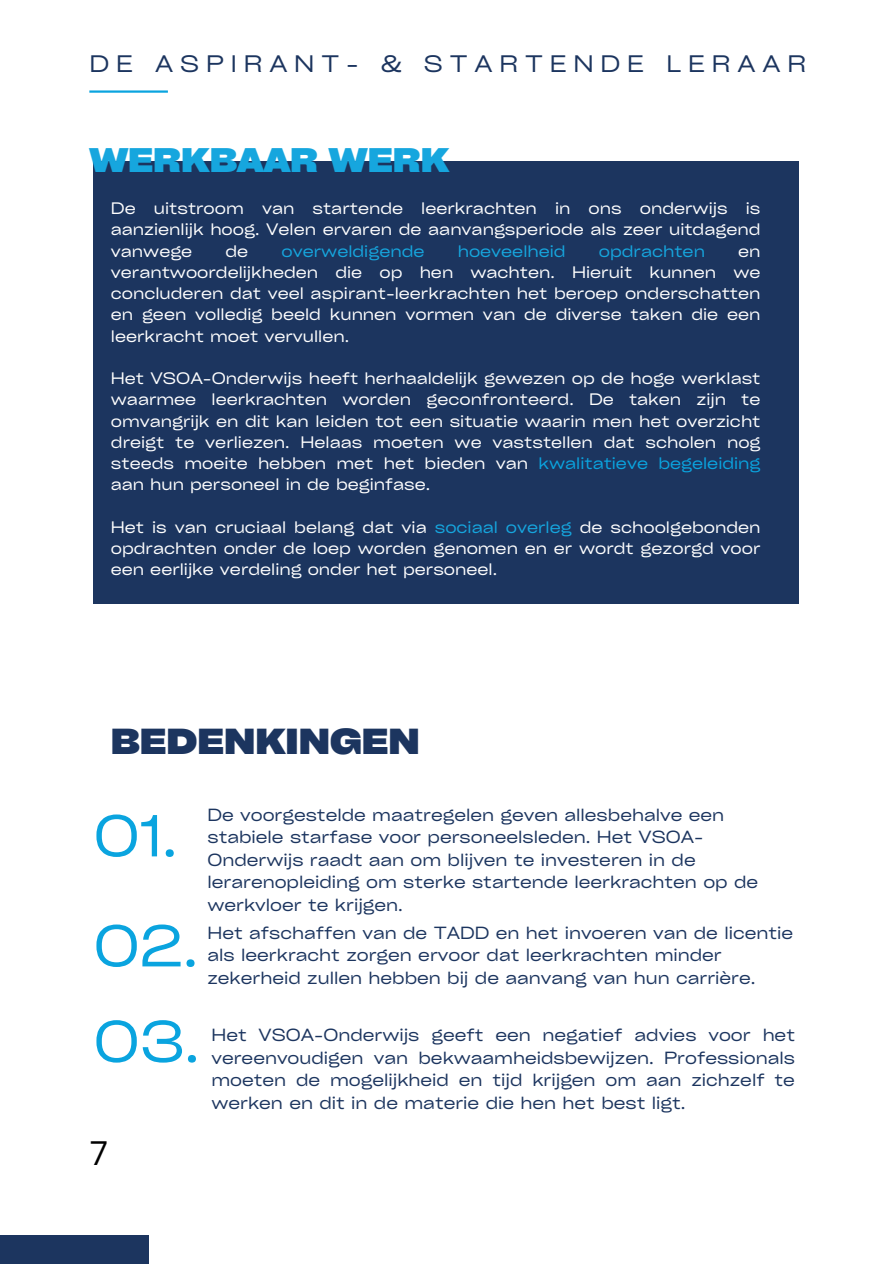
<style>
.page{position:relative;width:894px;height:1264px;background:#fff}
.page>*{position:absolute;margin:0;border:0;box-sizing:border-box;transform-origin:0 0}
.t1{font:expanded 56.55px "Cy Grotesk";color:#0aa4df}
.t2{font:800 expanded 34.65px "Cy Grotesk";color:#1c355f}
.t3{font:33px "Open Sans";color:#000}
.t4{font:800 expanded 32.7px "Cy Grotesk";color:#16a6de}
.t5{font:expanded 22.8px "Cy Grotesk";letter-spacing:.3em;color:#1c355f}
.t6{font:expanded 16.8px/22.5px "Cy Grotesk";color:#1c355f}
.t7{font:expanded 15.9px/21.3px "Cy Grotesk";color:#fff;text-align:justify}
.t8{font:expanded 15.9px "Cy Grotesk";color:#16a6de}
.s1{color:#0aa4df}
.s2{color:#16a6de}
</style>
<div class="page">
<hr style="left:89px;top:90px;width:79px;height:3px;background:#0aa4df">
<div style="left:93px;top:161px;width:705px;height:443px;background:#1c355f"></div>
<div style="left:0;top:1235px;width:149px;height:28px;background:#1c355f"></div>
<p class="t5" style="left:89px;top:49px;width:718px">DE ASPIRANT- &amp; STARTENDE LERAAR</p>
<h1 class="t4" style="left:89px;top:140px;width:361px">WERKBAAR WERK</h1>
<p class="t7" style="left:111px;top:197px;width:651px">De uitstroom van startende leerkrachten in ons onderwijs is aanzienlijk hoog. Velen ervaren de aanvangsperiode als zeer uitdagend vanwege</p>
<p class="t7" style="left:225px;top:240px;width:24px">de</p>
<p class="t8" style="left:281px;top:241px;width:144px">overweldigende</p>
<p class="t8" style="left:457px;top:241px;width:109px">hoeveelheid</p>
<p class="t8" style="left:598px;top:241px;width:108px">opdrachten</p>
<p class="t7" style="left:111px;top:240px;width:651px;text-indent:627px">en verantwoordelijkheden die op hen wachten. Hieruit kunnen we concluderen dat veel aspirant-leerkrachten het beroep onderschatten en geen volledig beeld kunnen vormen van de diverse taken die een leerkracht moet vervullen.</p>
<p class="t7" style="left:111px;top:367px;width:651px">Het VSOA-Onderwijs heeft herhaaldelijk gewezen op de hoge werklast waarmee leerkrachten worden geconfronteerd. De taken zijn te omvangrijk en dit kan leiden tot een situatie waarin men het overzicht dreigt te verliezen. Helaas moeten we vaststellen dat scholen nog steeds moeite hebben met het bieden van <span class="s1">kwalitatieve begeleiding </span>aan hun personeel in de beginfase.</p>
<h2 class="t7" style="left:111px;top:516px;width:651px">Het is van cruciaal belang dat via <span class="s2">sociaal overleg</span> de schoolgebonden opdrachten onder de loep worden genomen en er wordt gezorgd voor een eerlijke verdeling onder het personeel.</h2>
<h1 class="t2" style="left:111px;top:719px;width:310px">BEDENKINGEN</h1>
<p class="t1" style="left:93px;top:799px;width:86px">01.</p>
<h1 class="t1" style="left:93px;top:909px;width:106px">02.</h1>
<h3 class="t6" style="left:207px;top:802px;width:552px">De voorgestelde maatregelen geven allesbehalve een stabiele starfase voor personeelsleden. Het VSOA-Onderwijs raadt aan om blijven te investeren in de lerarenopleiding om sterke startende leerkrachten op de werkvloer te krijgen.</h3>
<h2 class="t6" style="left:207px;top:920px;width:587px">Het afschaffen van de TADD en het invoeren van de licentie als leerkracht zorgen ervoor dat leerkrachten minder zekerheid zullen hebben bij de aanvang van hun carrière.</h2>
<p class="t1" style="left:93px;top:1005px;width:108px">03.</p>
<p class="t3" style="left:89px;top:1130px;width:20px">7</p>
<p class="t6" style="left:211px;top:1023px;width:585px;text-align:justify">Het VSOA-Onderwijs geeft een negatief advies voor het vereenvoudigen van bekwaamheidsbewijzen. Professionals moeten de mogelijkheid en tijd krijgen om aan zichzelf te werken en dit in de materie die hen het best ligt.</p>
</div>
